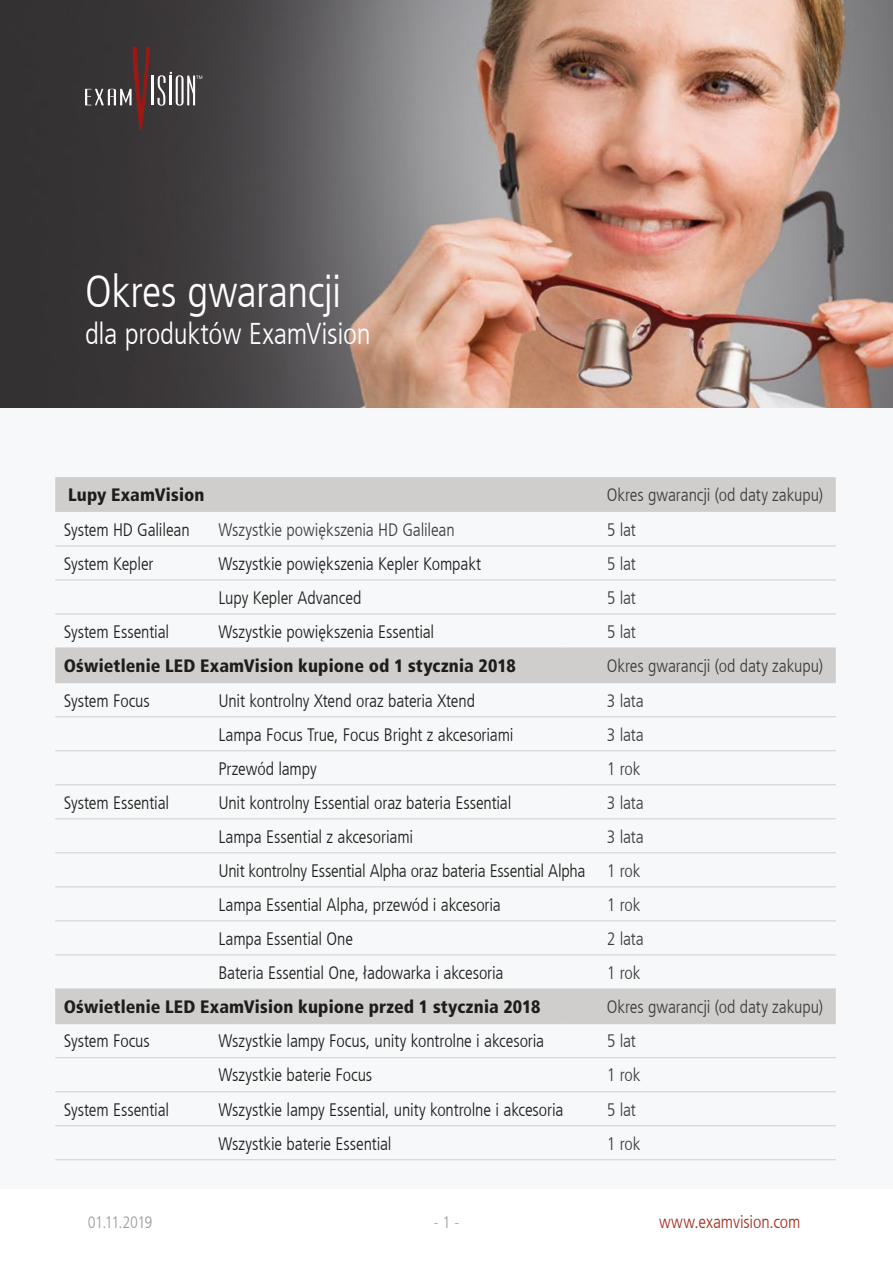
<style>
.page{position:relative;width:893px;height:1263px;background:#fff}
.page>*{position:absolute;margin:0;border:0;box-sizing:border-box;transform-origin:0 0}
.t1{font:300 condensed 45px "Frutiger LT Com";letter-spacing:-.015em;color:#fff}
.t2{font:300 condensed 30px "Frutiger LT Com";letter-spacing:-.01em;color:#fff}
.t3{font:300 condensed 18px/34px "Frutiger LT Com";letter-spacing:-.005em;color:#1d1d1b}
.t4{font:300 condensed 18px "Frutiger LT Com";letter-spacing:-.01em;color:#3c3c3b}
.t5{font:900 condensed 18px "Frutiger LT Com";letter-spacing:.005em;color:#1d1d1b}
.t6{font:300 condensed 18px "Frutiger LT Com";letter-spacing:-.005em;color:#a42f20}
.t7{font:300 condensed 16.5px "Frutiger LT Com";letter-spacing:-.04em;color:#9d9d9c}
.s1{color:#3c3c3b}
</style>
<div class="page">
<img style="left:0;top:0;width:893px;height:408px">
<div style="left:0;top:408px;width:893px;height:780px;background:#f7f8fa"></div>
<svg style="left:55px;top:477px;width:781px;height:546px"></svg>
<hr style="left:55px;top:546px;width:183px;height:1px;background:#d0cecd">
<hr style="left:238px;top:546px;width:325px;height:1px;background:#d0cecd">
<hr style="left:563px;top:546px;width:273px;height:1px;background:#d0cecd">
<hr style="left:55px;top:580px;width:183px;height:1px;background:#d0cecd">
<hr style="left:238px;top:580px;width:325px;height:1px;background:#d0cecd">
<hr style="left:563px;top:580px;width:273px;height:1px;background:#d0cecd">
<hr style="left:55px;top:614px;width:183px;height:1px;background:#d0cecd">
<hr style="left:238px;top:614px;width:325px;height:1px;background:#d0cecd">
<hr style="left:563px;top:614px;width:273px;height:1px;background:#d0cecd">
<hr style="left:55px;top:648px;width:183px;height:1px;background:#d0cecd">
<hr style="left:238px;top:648px;width:325px;height:1px;background:#d0cecd">
<hr style="left:563px;top:648px;width:273px;height:1px;background:#d0cecd">
<hr style="left:55px;top:682px;width:183px;height:1px;background:#d0cecd">
<hr style="left:238px;top:682px;width:325px;height:1px;background:#d0cecd">
<hr style="left:563px;top:682px;width:273px;height:1px;background:#d0cecd">
<hr style="left:55px;top:716px;width:183px;height:1px;background:#d0cecd">
<hr style="left:238px;top:716px;width:325px;height:1px;background:#d0cecd">
<hr style="left:563px;top:716px;width:273px;height:1px;background:#d0cecd">
<hr style="left:55px;top:750px;width:183px;height:1px;background:#d0cecd">
<hr style="left:238px;top:750px;width:325px;height:1px;background:#d0cecd">
<hr style="left:563px;top:750px;width:273px;height:1px;background:#d0cecd">
<hr style="left:55px;top:784px;width:183px;height:1px;background:#d0cecd">
<hr style="left:238px;top:784px;width:325px;height:1px;background:#d0cecd">
<hr style="left:563px;top:784px;width:273px;height:1px;background:#d0cecd">
<hr style="left:55px;top:818px;width:183px;height:1px;background:#d0cecd">
<hr style="left:238px;top:818px;width:325px;height:1px;background:#d0cecd">
<hr style="left:563px;top:818px;width:273px;height:1px;background:#d0cecd">
<hr style="left:55px;top:852px;width:183px;height:1px;background:#d0cecd">
<hr style="left:238px;top:852px;width:325px;height:1px;background:#d0cecd">
<hr style="left:563px;top:852px;width:273px;height:1px;background:#d0cecd">
<hr style="left:55px;top:887px;width:183px;height:1px;background:#d0cecd">
<hr style="left:238px;top:887px;width:325px;height:1px;background:#d0cecd">
<hr style="left:563px;top:887px;width:273px;height:1px;background:#d0cecd">
<hr style="left:55px;top:921px;width:183px;height:1px;background:#d0cecd">
<hr style="left:238px;top:921px;width:325px;height:1px;background:#d0cecd">
<hr style="left:563px;top:921px;width:273px;height:1px;background:#d0cecd">
<hr style="left:55px;top:955px;width:183px;height:1px;background:#d0cecd">
<hr style="left:238px;top:955px;width:325px;height:1px;background:#d0cecd">
<hr style="left:563px;top:955px;width:273px;height:1px;background:#d0cecd">
<hr style="left:55px;top:989px;width:183px;height:1px;background:#d0cecd">
<hr style="left:238px;top:989px;width:325px;height:1px;background:#d0cecd">
<hr style="left:563px;top:989px;width:273px;height:1px;background:#d0cecd">
<hr style="left:55px;top:1023px;width:183px;height:1px;background:#d0cecd">
<hr style="left:238px;top:1023px;width:325px;height:1px;background:#d0cecd">
<hr style="left:563px;top:1023px;width:273px;height:1px;background:#d0cecd">
<hr style="left:55px;top:1057px;width:183px;height:1px;background:#d0cecd">
<hr style="left:238px;top:1057px;width:325px;height:1px;background:#d0cecd">
<hr style="left:563px;top:1057px;width:273px;height:1px;background:#d0cecd">
<hr style="left:55px;top:1091px;width:183px;height:1px;background:#d0cecd">
<hr style="left:238px;top:1091px;width:325px;height:1px;background:#d0cecd">
<hr style="left:563px;top:1091px;width:273px;height:1px;background:#d0cecd">
<hr style="left:55px;top:1125px;width:183px;height:1px;background:#d0cecd">
<hr style="left:238px;top:1125px;width:325px;height:1px;background:#d0cecd">
<hr style="left:563px;top:1125px;width:273px;height:1px;background:#d0cecd">
<hr style="left:55px;top:1159px;width:183px;height:1px;background:#d0cecd">
<hr style="left:238px;top:1159px;width:325px;height:1px;background:#d0cecd">
<hr style="left:563px;top:1159px;width:273px;height:1px;background:#d0cecd">
<svg style="left:85px;top:47px;width:65px;height:82px;background:#4b3b3b"></svg>
<hr style="left:151px;top:76px;width:2px;height:29px;background:#fff">
<svg style="left:157px;top:72px;width:45px;height:34px"></svg>
<h1 class="t1" style="left:85px;top:264px;width:258px">Okres gwarancji</h1>
<h2 class="t2" style="left:85px;top:315px;width:287px">dla produktów ExamVision</h2>
<p class="t5" style="left:68px;top:484px;width:138px">Lupy ExamVision</p>
<p class="t4" style="left:607px;top:484px;width:218px">Okres gwarancji (od daty zakupu)</p>
<p class="t3" style="left:64px;top:512px;width:127px">System HD Galilean</p>
<p class="t4" style="left:218px;top:518px;width:238px">Wszystkie powiększenia HD Galilean</p>
<p class="t4" style="left:607px;top:518px;width:31px">5 lat</p>
<p class="t3" style="left:64px;top:546px;width:91px">System Kepler</p>
<p class="t3" style="left:218px;top:546px;width:264px">Wszystkie powiększenia Kepler Kompakt</p>
<p class="t4" style="left:607px;top:552px;width:31px">5 lat</p>
<p class="t3" style="left:218px;top:580px;width:145px">Lupy Kepler Advanced</p>
<p class="t4" style="left:607px;top:586px;width:31px">5 lat</p>
<p class="t3" style="left:64px;top:614px;width:107px">System Essential</p>
<p class="t3" style="left:218px;top:614px;width:217px">Wszystkie powiększenia Essential</p>
<p class="t4" style="left:607px;top:620px;width:31px">5 lat</p>
<p class="t5" style="left:64px;top:655px;width:453px">Oświetlenie LED ExamVision kupione od 1 stycznia 2018</p>
<p class="t4" style="left:607px;top:655px;width:218px">Okres gwarancji (od daty zakupu)</p>
<p class="t3" style="left:64px;top:683px;width:87px">System Focus</p>
<p class="t4" style="left:607px;top:689px;width:39px">3 lata</p>
<p class="t3" style="left:218px;top:717px;width:297px">Lampa Focus True, Focus Bright z akcesoriami</p>
<p class="t4" style="left:607px;top:723px;width:39px">3 lata</p>
<p class="t3" style="left:218px;top:751px;width:100px">Przewód lampy</p>
<p class="t4" style="left:607px;top:757px;width:35px">1 rok</p>
<p class="t3" style="left:64px;top:785px;width:107px">System Essential</p>
<p class="t3" style="left:218px;top:785px;width:295px">Unit kontrolny Essential oraz bateria Essential</p>
<p class="t4" style="left:607px;top:791px;width:39px">3 lata</p>
<p class="t3" style="left:218px;top:819px;width:196px">Lampa Essential z akcesoriami</p>
<p class="t3" style="left:218px;top:683px;width:258px">Unit kontrolny Xtend oraz bateria Xtend</p>
<p class="t3" style="left:218px;top:819px;width:427px;text-indent:388px"><span class="s1">3 lata<br></span>Unit kontrolny Essential Alpha oraz bateria Essential Alpha <span class="s1">1 rok<br></span>Lampa Essential Alpha, przewód i akcesoria</p>
<p class="t4" style="left:607px;top:893px;width:35px">1 rok</p>
<p class="t3" style="left:218px;top:921px;width:136px">Lampa Essential One</p>
<p class="t4" style="left:607px;top:927px;width:39px">2 lata</p>
<p class="t3" style="left:218px;top:955px;width:287px">Bateria Essential One, ładowarka i akcesoria</p>
<p class="t4" style="left:607px;top:961px;width:35px">1 rok</p>
<p class="t5" style="left:64px;top:996px;width:478px">Oświetlenie LED ExamVision kupione przed 1 stycznia 2018</p>
<p class="t4" style="left:607px;top:996px;width:218px">Okres gwarancji (od daty zakupu)</p>
<p class="t3" style="left:64px;top:1024px;width:87px">System Focus</p>
<p class="t3" style="left:218px;top:1024px;width:327px">Wszystkie lampy Focus, unity kontrolne i akcesoria</p>
<p class="t4" style="left:607px;top:1030px;width:31px">5 lat</p>
<p class="t3" style="left:218px;top:1058px;width:155px">Wszystkie baterie Focus</p>
<p class="t4" style="left:607px;top:1064px;width:35px">1 rok</p>
<p class="t3" style="left:64px;top:1092px;width:107px">System Essential</p>
<p class="t3" style="left:218px;top:1092px;width:347px">Wszystkie lampy Essential, unity kontrolne i akcesoria</p>
<p class="t4" style="left:607px;top:1098px;width:31px">5 lat</p>
<p class="t3" style="left:218px;top:1126px;width:175px">Wszystkie baterie Essential</p>
<p class="t4" style="left:607px;top:1132px;width:35px">1 rok</p>
<p class="t7" style="left:88px;top:1212px;width:66px">01.11.2019</p>
<p class="t7" style="left:434px;top:1212px;width:27px">- 1 -</p>
<p class="t6" style="left:659px;top:1210px;width:143px">www.examvision.com</p>
</div>
